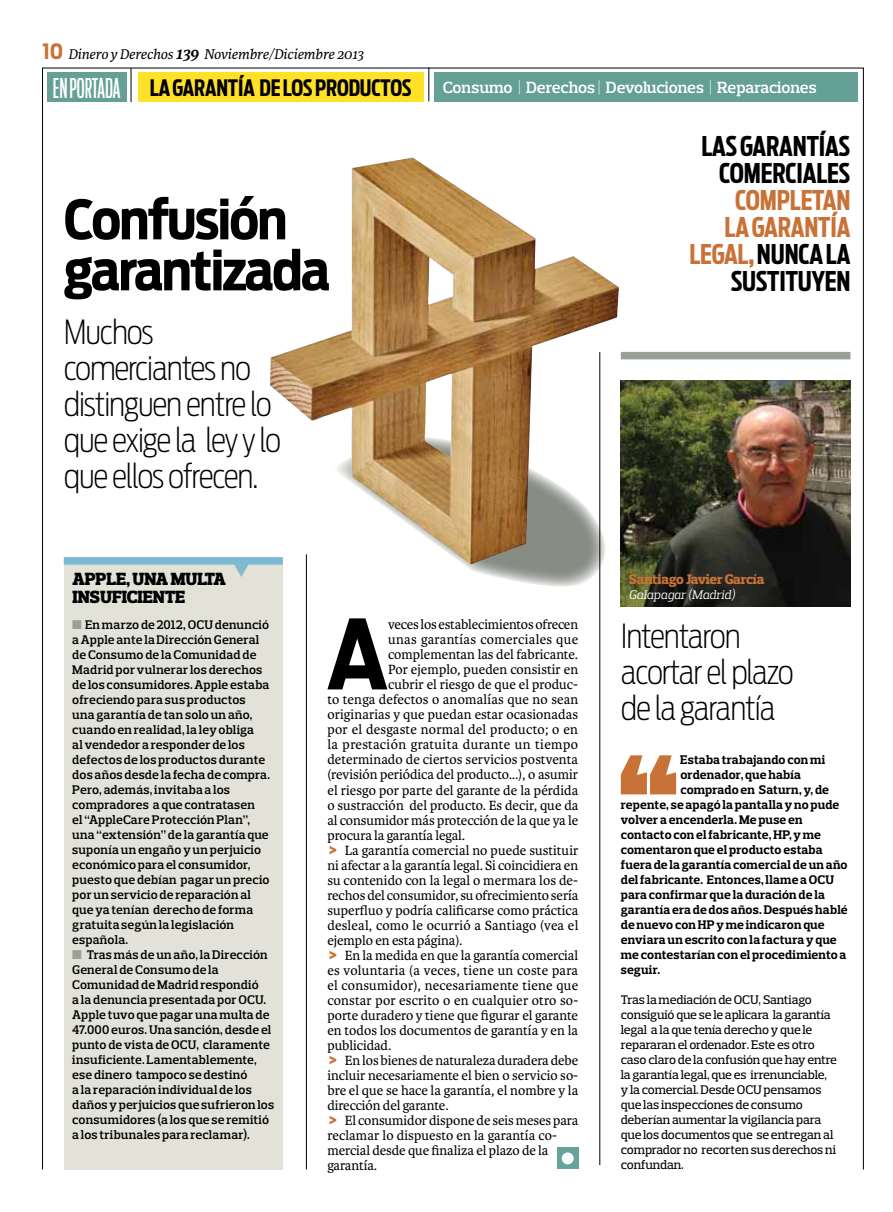
<style>
.page{position:relative;width:893px;height:1212px;background:#fff}
.page>*{position:absolute;margin:0;border:0;box-sizing:border-box;transform-origin:0 0}
.t1{font:700 95.25px "Antenna Cond";color:#000}
.t2{font:700 54px/51px "Antenna Cond";letter-spacing:-.035em;color:#000}
.t3{font:200 33px/36px "Antenna Cond";letter-spacing:-.035em;color:#000}
.t4{font:700 27px/27px "Antenna Extra Cond";letter-spacing:-.005em;color:#c97237;text-align:right}
.t5{font:700 27px/27px "Antenna Extra Cond";letter-spacing:-.005em;color:#000;text-align:right}
.t6{font:700 22.5px "Antenna Extra Cond";letter-spacing:-.005em;color:#000}
.t7{font:900 18px/18px "Prelo Slab";color:#000}
.t8{font:600 16.5px "Prelo Slab";letter-spacing:-.005em;color:#fff}
.t9{font:italic 15px "Karmina";letter-spacing:-.005em;color:#000}
.t10{font:14.25px "Karmina";letter-spacing:-.005em;color:#000}
.t11{font:14.25px "Karmina";letter-spacing:.015em;color:#000}
.t12{font:14.25px "Karmina";letter-spacing:.025em;color:#000}
.t13{font:14.25px "Karmina";letter-spacing:.02em;color:#000}
.t14{font:800 14.25px "Prelo Slab";letter-spacing:-.015em;color:#c97237}
.t15{font:600 12.75px/15px "Prelo Slab";letter-spacing:.01em;color:#000}
.t16{font:700 12.75px "Prelo Slab";letter-spacing:.01em;color:#000}
.t17{font:500 12.75px/15px "Prelo Slab";letter-spacing:-.015em;color:#000}
.t18{font:italic 12.75px "Prelo Slab";letter-spacing:-.015em;color:#fff}
.s1{font-family:"Antenna Cond";font-weight:700;font-style:normal;font-size:21px;color:#c97237}
.s2{font-weight:700;font-size:18px}
.s3{font-family:"Antenna Comp";font-weight:400;font-size:27px;color:#fff}
.s4{font-weight:300}
.s5{color:#9aa098}
.s6{font-family:"Antenna";font-weight:900;color:#c97237}
.s7{color:#000}
</style>
<div class="page">
<svg style="left:465px;top:565px;width:137px;height:24px"></svg>
<img style="left:270px;top:157px;width:349px;height:408px">
<hr style="left:599px;top:352px;width:1px;height:813px;background:#000">
<hr style="left:306px;top:554px;width:1px;height:615px;background:#000">
<div style="left:64px;top:558px;width:219px;height:611px;background:#e2e2d8"></div>
<div style="left:64px;top:557px;width:219px;height:8px;background:#7bbad3"></div>
<svg style="left:621px;top:755px;width:55px;height:39px"></svg>
<img style="left:621px;top:380px;width:229px;height:227px">
<div style="left:621px;top:352px;width:229px;height:7px;background:#9aa098"></div>
<div style="left:557px;top:1148px;width:21px;height:21px;background:#66a39b"></div>
<div style="left:562px;top:1152px;width:12px;height:12px;background:#fff;border-radius:50%"></div>
<div style="left:47px;top:72px;width:80px;height:30px;background:#64a095"></div>
<hr style="left:131px;top:68px;width:1px;height:34px;background:#000">
<div style="left:138px;top:72px;width:285px;height:30px;background:#ffe127"></div>
<div style="left:434px;top:72px;width:424px;height:30px;background:#64a095"></div>
<hr style="left:429px;top:67px;width:1px;height:34px;background:#000">
<p class="t9" style="left:43px;top:46px;width:323px"><span class="s1">10</span> Dinero y Derechos <span class="s2">139</span> Noviembre/Diciembre 2013</p>
<h3 class="t6" style="left:53px;top:75px;width:360px"><span class="s3">EN PORTADA</span> LA GARANTÍA DE LOS PRODUCTOS</h3>
<p class="t8" style="left:443px;top:78px;width:375px">Consumo <span class="s4">|</span> Derechos <span class="s4">|</span> Devoluciones <span class="s4">|</span> Reparaciones</p>
<h2 class="t2" style="left:64px;top:194px;width:268px">Confusión garantizada</h2>
<h3 class="t3" style="left:64px;top:314px;width:219px">Muchos comerciantes no distinguen entre lo que exige la ley y lo que ellos ofrecen.</h3>
<p class="t7" style="left:72px;top:570px;width:179px">APPLE, UNA MULTA <sup>❑<br></sup>INSUFICIENTE</p>
<p class="t15" style="left:72px;top:617px;width:199px"><span class="s5">■</span> En marzo de 2012, OCU denunció a Apple ante la Dirección General de Consumo de la Comunidad de<br>Madrid por vulnerar los derechos de los consumidores. Apple estaba ofreciendo para sus productos una garantía de tan solo un año, cuando en realidad, la ley obliga<br>al vendedor a responder de los defectos de los productos durante dos años desde la fecha de compra.<br>Pero, además, invitaba a los compradores a que contratasen<br>el “AppleCare Protección Plan”, una “extensión” de la garantía que suponía un engaño y un perjuicio económico para el consumidor, puesto que debían pagar un precio por un servicio de reparación al que ya tenían derecho de forma gratuita según la legislación española.</p>
<p class="t15" style="left:72px;top:947px;width:203px"><span class="s5">■</span> Tras más de un año, la Dirección<br>General de Consumo de la<br>Comunidad de Madrid respondió<br>a la denuncia presentada por OCU.<br>Apple tuvo que pagar una multa de<br>47.000 euros. Una sanción, desde el punto de vista de OCU, claramente insuficiente. Lamentablemente, ese dinero tampoco se destinó<br>a la reparación individual de los daños y perjuicios que sufrieron los consumidores (a los que se remitió a los tribunales para reclamar).</p>
<h1 class="t1" style="left:326px;top:598px;width:64px">A</h1>
<p class="t10" style="left:388px;top:617px;width:192px">veces los establecimientos ofrecen</p>
<p class="t13" style="left:388px;top:632px;width:192px">unas garantías comerciales que</p>
<p class="t10" style="left:388px;top:647px;width:192px">complementan las del fabricante.</p>
<p class="t10" style="left:388px;top:662px;width:192px">Por ejemplo, pueden consistir en</p>
<p class="t10" style="left:388px;top:677px;width:191px">cubrir el riesgo de que el produc-</p>
<p class="t10" style="left:327px;top:692px;width:253px">to tenga defectos o anomalías que no sean</p>
<p class="t10" style="left:327px;top:707px;width:252px">originarias y que puedan estar ocasionadas</p>
<p class="t11" style="left:327px;top:722px;width:252px">por el desgaste normal del producto; o en</p>
<p class="t12" style="left:327px;top:737px;width:252px">la prestación gratuita durante un tiempo</p>
<p class="t10" style="left:327px;top:752px;width:252px">determinado de ciertos servicios postventa</p>
<p class="t10" style="left:327px;top:767px;width:252px">(revisión periódica del producto...), o asumir</p>
<p class="t10" style="left:327px;top:782px;width:253px">el riesgo por parte del garante de la pérdida</p>
<p class="t10" style="left:327px;top:797px;width:253px">o sustracción del producto. Es decir, que da</p>
<p class="t10" style="left:327px;top:812px;width:252px">al consumidor más protección de la que ya le</p>
<p class="t10" style="left:327px;top:827px;width:139px">procura la garantía legal.</p>
<p class="t10" style="left:327px;top:842px;width:252px"><span class="s6">&gt;</span> La garantía comercial no puede sustituir</p>
<p class="t10" style="left:327px;top:857px;width:252px">ni afectar a la garantía legal. Si coincidiera en</p>
<p class="t10" style="left:327px;top:872px;width:252px">su contenido con la legal o mermara los de-</p>
<p class="t10" style="left:327px;top:887px;width:253px">rechos del consumidor, su ofrecimiento sería</p>
<p class="t10" style="left:327px;top:902px;width:252px">superfluo y podría calificarse como práctica</p>
<p class="t11" style="left:327px;top:917px;width:252px">desleal, como le ocurrió a Santiago (vea el</p>
<p class="t10" style="left:327px;top:932px;width:137px">ejemplo en esta página).</p>
<p class="t10" style="left:327px;top:947px;width:252px"><span class="s6">&gt;</span> En la medida en que la garantía comercial</p>
<p class="t11" style="left:327px;top:962px;width:252px">es voluntaria (a veces, tiene un coste para</p>
<p class="t11" style="left:327px;top:977px;width:252px">el consumidor), necesariamente tiene que</p>
<p class="t10" style="left:327px;top:992px;width:252px">constar por escrito o en cualquier otro so-</p>
<p class="t10" style="left:327px;top:1007px;width:252px">porte duradero y tiene que figurar el garante</p>
<p class="t10" style="left:327px;top:1022px;width:252px">en todos los documentos de garantía y en la</p>
<p class="t10" style="left:327px;top:1037px;width:65px">publicidad.</p>
<p class="t10" style="left:327px;top:1052px;width:252px"><span class="s6">&gt;</span> En los bienes de naturaleza duradera debe</p>
<p class="t10" style="left:327px;top:1067px;width:252px">incluir necesariamente el bien o servicio so-</p>
<p class="t10" style="left:327px;top:1082px;width:252px">bre el que se hace la garantía, el nombre y la</p>
<p class="t10" style="left:327px;top:1097px;width:123px">dirección del garante.</p>
<p class="t10" style="left:327px;top:1112px;width:252px"><span class="s6">&gt;</span> El consumidor dispone de seis meses para</p>
<p class="t10" style="left:327px;top:1127px;width:231px">reclamar lo dispuesto en la garantía co-</p>
<p class="t10" style="left:327px;top:1142px;width:223px">mercial desde que finaliza el plazo de la</p>
<p class="t10" style="left:327px;top:1157px;width:51px">garantía.</p>
<h3 class="t5" style="left:701px;top:133px;width:150px">LAS GARANTÍAS<br>COMERCIALES</h3>
<h3 class="t4" style="left:689px;top:187px;width:163px">COMPLETAN<br>LA GARANTÍA<br>LEGAL, <span class="s7">NUNCA LA<br>SUSTITUYEN</span></h3>
<p class="t14" style="left:629px;top:571px;width:137px">Santiago Javier García</p>
<p class="t18" style="left:629px;top:587px;width:108px">Galapagar (Madrid)</p>
<h3 class="t3" style="left:621px;top:618px;width:175px">Intentaron acortar el plazo de la garantía</h3>
<p class="t16" style="left:680px;top:752px;width:147px">Estaba trabajando con mi</p>
<p class="t16" style="left:680px;top:767px;width:122px">ordenador, que había</p>
<p class="t16" style="left:680px;top:782px;width:150px">comprado en Saturn, y, de</p>
<p class="t16" style="left:621px;top:797px;width:220px">repente, se apagó la pantalla y no pude</p>
<p class="t16" style="left:621px;top:812px;width:183px">volver a encenderla. Me puse en</p>
<p class="t16" style="left:621px;top:827px;width:202px">contacto con el fabricante, HP, y me</p>
<p class="t16" style="left:621px;top:842px;width:203px">comentaron que el producto estaba</p>
<p class="t16" style="left:621px;top:857px;width:228px">fuera de la garantía comercial de un año</p>
<p class="t16" style="left:621px;top:872px;width:215px">del fabricante. Entonces, llame a OCU</p>
<p class="t16" style="left:621px;top:887px;width:206px">para confirmar que la duración de la</p>
<p class="t16" style="left:621px;top:902px;width:228px">garantía era de dos años. Después hablé</p>
<p class="t16" style="left:621px;top:917px;width:205px">de nuevo con HP y me indicaron que</p>
<p class="t16" style="left:621px;top:932px;width:217px">enviara un escrito con la factura y que</p>
<p class="t16" style="left:621px;top:947px;width:227px">me contestarían con el procedimiento a</p>
<p class="t16" style="left:621px;top:962px;width:41px">seguir.</p>
<p class="t17" style="left:621px;top:992px;width:218px">Tras la mediación de OCU, Santiago consiguió que se le aplicara la garantía legal a la que tenía derecho y que le repararan el ordenador. Este es otro caso claro de la confusión que hay entre la garantía legal, que es irrenunciable, y la comercial. Desde OCU pensamos que las inspecciones de consumo deberían aumentar la vigilancia para que los documentos que se entregan al comprador no recorten sus derechos ni confundan.</p>
</div>
